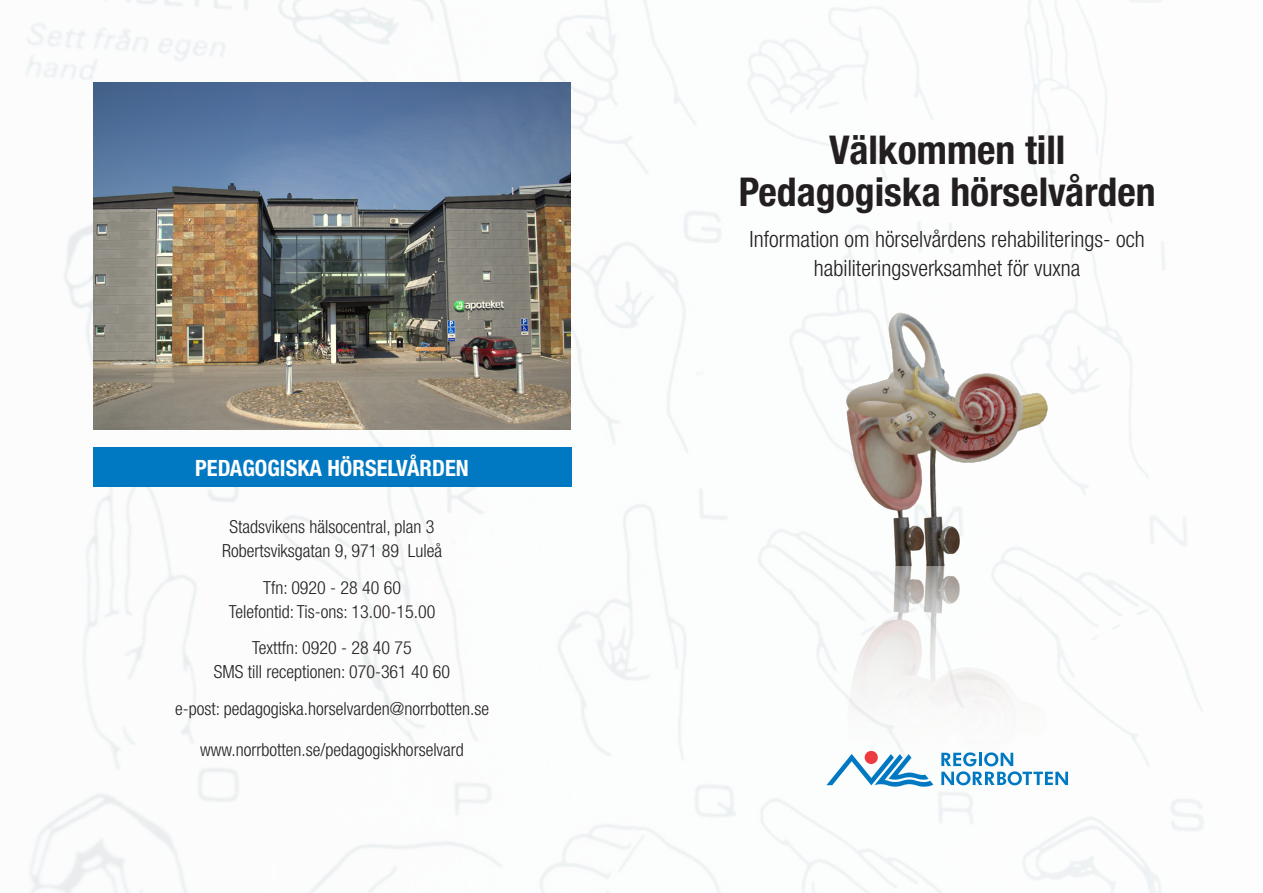
<style>
.page{position:relative;width:1263px;height:893px;background:#fff}
.page>*{position:absolute;margin:0;border:0;box-sizing:border-box;transform-origin:0 0}
.t1{font:700 condensed 39.75px "Helvetica Neue LT Std";color:#231f20}
.t2{font:300 condensed 22.5px/28.5px "Helvetica Neue LT Std";color:#231f20;text-align:center}
.t3{font:700 condensed 22.5px "Helvetica Neue LT Std";color:#fff}
.t4{font:300 condensed 18px/24px "Helvetica Neue LT Std";color:#231f20;text-align:center}
</style>
<div class="page">
<img style="left:25px;top:0;width:1179px;height:893px">
<div style="left:93px;top:448px;width:478px;height:39px;background:#0079c2"></div>
<img style="left:837px;top:254px;width:221px;height:311px">
<img style="left:694px;top:565px;width:415px;height:274px">
<svg style="left:865px;top:751px;width:13px;height:13px"></svg>
<svg style="left:826px;top:754px;width:107px;height:33px"></svg>
<svg style="left:941px;top:752px;width:127px;height:33px"></svg>
<img style="left:93px;top:82px;width:477px;height:347px">
<h2 class="t3" style="left:195px;top:455px;width:275px">PEDAGOGISKA HÖRSELVÅRDEN</h2>
<p class="t4" style="left:222px;top:514px;width:222px">Stadsvikens hälsocentral, plan 3<br>Robertsviksgatan 9, 971 89 Luleå</p>
<p class="t4" style="left:263px;top:575px;width:139px">Tfn: 0920 - 28 40 60</p>
<p class="t4" style="left:229px;top:599px;width:208px">Telefontid: Tis-ons: 13.00-15.00</p>
<p class="t4" style="left:252px;top:636px;width:161px">Texttfn: 0920 - 28 40 75</p>
<p class="t4" style="left:214px;top:660px;width:238px">SMS till receptionen: 070-361 40 60</p>
<p class="t4" style="left:175px;top:697px;width:315px">e-post: pedagogiska.horselvarden@norrbotten.se</p>
<p class="t4" style="left:200px;top:738px;width:265px">www.norrbotten.se/pedagogiskhorselvard</p>
<p class="t1" style="left:829px;top:126px;width:238px">Välkommen till</p>
<p class="t1" style="left:739px;top:168px;width:418px">Pedagogiska hörselvården</p>
<p class="t2" style="left:750px;top:225px;width:397px">Information om hörselvårdens rehabiliterings- och habiliteringsverksamhet för vuxna</p>
</div>
